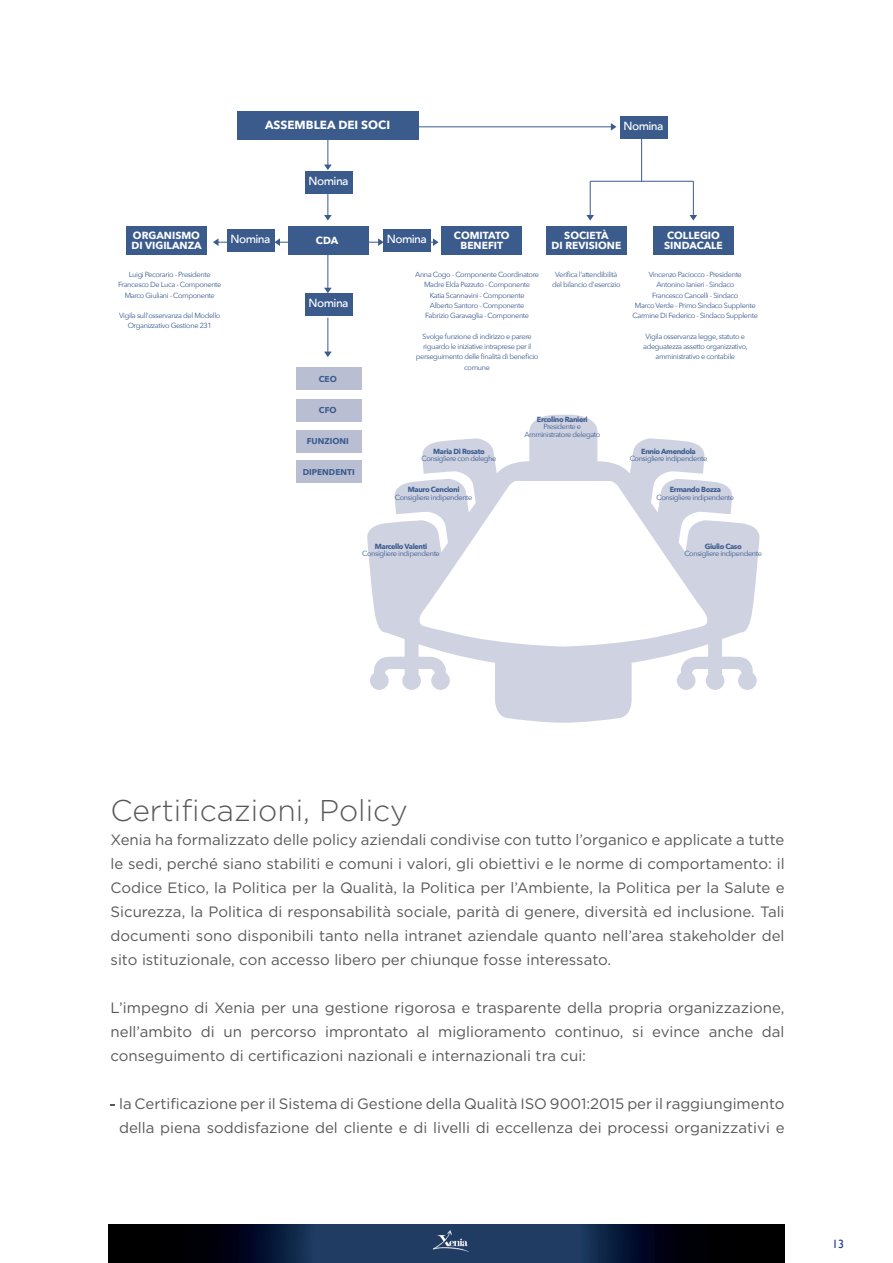
<style>
.page{position:relative;width:893px;height:1263px;background:#fff}
.page>*{position:absolute;margin:0;border:0;box-sizing:border-box;transform-origin:0 0}
.t1{font:300 30px "Gotham";color:#57585a}
.t2{font:15px/24px "Gotham";color:#57585a;text-align:justify}
.t3{font:12px "Gill Sans";color:#253f8e}
.t4{font:500 11.7px "Avenir Next";letter-spacing:-.05em;color:#fff}
.t5{font:700 11.7px "Avenir Next";color:#fff}
.t6{font:700 10.35px/10.4px "Avenir Next";color:#fff}
.t7{font:700 8.4px "Avenir Next";color:#3b5b8d}
.t8{font:7.35px/10.4px "Avenir Next";letter-spacing:-.05em;color:#3b5b8d;text-align:center}
.t9{font:700 7.35px "Avenir Next";letter-spacing:-.05em;color:#3b5b8d}
</style>
<div class="page">
<svg style="left:108px;top:1224px;width:676px;height:39px;background:#0d1c33"></svg>
<img style="left:430px;top:1229px;width:44px;height:28px">
<div style="left:237px;top:111px;width:182px;height:28px;background:#3b5b8d"></div>
<div style="left:127px;top:226px;width:80px;height:29px;background:#3b5b8d"></div>
<div style="left:288px;top:226px;width:80px;height:29px;background:#3b5b8d"></div>
<div style="left:442px;top:226px;width:80px;height:29px;background:#3b5b8d"></div>
<div style="left:653px;top:226px;width:80px;height:29px;background:#3b5b8d"></div>
<div style="left:546px;top:226px;width:80px;height:29px;background:#3b5b8d"></div>
<div style="left:620px;top:116px;width:47px;height:22px;background:#3b5b8d"></div>
<div style="left:384px;top:230px;width:47px;height:22px;background:#3b5b8d"></div>
<div style="left:227px;top:230px;width:47px;height:22px;background:#3b5b8d"></div>
<div style="left:305px;top:293px;width:47px;height:22px;background:#3b5b8d"></div>
<div style="left:305px;top:171px;width:47px;height:22px;background:#3b5b8d"></div>
<hr style="left:412px;top:127px;width:202px;height:1px;background:#3b5b8d">
<hr style="left:590px;top:181px;width:103px;height:1px;background:#3b5b8d">
<hr style="left:693px;top:181px;width:1px;height:37px;background:#3b5b8d">
<hr style="left:590px;top:181px;width:1px;height:37px;background:#3b5b8d">
<hr style="left:328px;top:181px;width:1px;height:37px;background:#3b5b8d">
<hr style="left:328px;top:131px;width:1px;height:37px;background:#3b5b8d">
<hr style="left:641px;top:130px;width:1px;height:52px;background:#3b5b8d">
<hr style="left:328px;top:254px;width:1px;height:37px;background:#3b5b8d">
<hr style="left:328px;top:318px;width:1px;height:37px;background:#3b5b8d">
<hr style="left:344px;top:242px;width:37px;height:1px;background:#3b5b8d">
<hr style="left:399px;top:242px;width:37px;height:1px;background:#3b5b8d">
<hr style="left:277px;top:242px;width:37px;height:1px;background:#3b5b8d">
<hr style="left:215px;top:242px;width:37px;height:1px;background:#3b5b8d">
<div style="left:296px;top:367px;width:65px;height:23px;background:#babed3"></div>
<div style="left:296px;top:398px;width:65px;height:23px;background:#babed3"></div>
<div style="left:296px;top:430px;width:65px;height:23px;background:#babed3"></div>
<div style="left:296px;top:460px;width:65px;height:23px;background:#babed3"></div>
<svg style="left:611px;top:123px;width:5px;height:8px"></svg>
<svg style="left:689px;top:215px;width:8px;height:6px"></svg>
<svg style="left:586px;top:215px;width:8px;height:6px"></svg>
<svg style="left:324px;top:215px;width:8px;height:6px"></svg>
<svg style="left:324px;top:165px;width:8px;height:5px"></svg>
<svg style="left:324px;top:288px;width:8px;height:5px"></svg>
<svg style="left:324px;top:352px;width:8px;height:5px"></svg>
<svg style="left:378px;top:238px;width:6px;height:8px"></svg>
<svg style="left:433px;top:238px;width:5px;height:8px"></svg>
<svg style="left:274px;top:238px;width:6px;height:8px"></svg>
<svg style="left:213px;top:238px;width:6px;height:8px"></svg>
<svg style="left:367px;top:415px;width:393px;height:308px"></svg>
<p class="t5" style="left:265px;top:115px;width:127px">ASSEMBLEA DEI SOCI</p>
<p class="t4" style="left:624px;top:116px;width:42px">Nomina</p>
<p class="t4" style="left:309px;top:171px;width:42px">Nomina</p>
<p class="t6" style="left:132px;top:230px;width:72px">ORGANISMO<br>DI VIGILANZA</p>
<p class="t6" style="left:316px;top:235px;width:24px">CDA</p>
<p class="t4" style="left:231px;top:229px;width:42px">Nomina</p>
<p class="t4" style="left:387px;top:229px;width:42px">Nomina</p>
<p class="t6" style="left:552px;top:230px;width:71px;text-align:center">SOCIETÀ<br>DI REVISIONE</p>
<p class="t6" style="left:454px;top:230px;width:57px;text-align:center">COMITATO<br>BENEFIT</p>
<p class="t6" style="left:664px;top:230px;width:60px">COLLEGIO<br>SINDACALE</p>
<p class="t8" style="left:118px;top:269px;width:105px">Luigi Pecorario - Presidente<br>Francesco De Luca - Componente<br>Marco Giuliani - Componente</p>
<p class="t8" style="left:119px;top:310px;width:103px">Vigila sull'osservanza del Modello<br>Organizzativo Gestione 231</p>
<p class="t4" style="left:309px;top:293px;width:42px">Nomina</p>
<p class="t7" style="left:319px;top:372px;width:20px">CEO</p>
<p class="t7" style="left:319px;top:403px;width:19px">CFO</p>
<p class="t7" style="left:307px;top:433px;width:44px">FUNZIONI</p>
<p class="t7" style="left:303px;top:464px;width:54px">DIPENDENTI</p>
<p class="t8" style="left:415px;top:269px;width:125px">Anna Cogo - Componente Coordinatore<br>Madre Elda Pezzuto - Componente<br>Katia Scannavini - Componente<br>Alberto Santoro - Componente<br>Fabrizio Garavaglia - Componente</p>
<p class="t8" style="left:416px;top:331px;width:124px">Svolge funzione di indirizzo e parere riguardo le iniziative intraprese per il perseguimento delle finalità di beneficio comune</p>
<p class="t8" style="left:552px;top:269px;width:70px">Verifica l'attendibilità del bilancio d'esercizio</p>
<p class="t8" style="left:633px;top:269px;width:127px">Vincenzo Paciocco - Presidente<br>Antonino Ianieri - Sindaco<br>Francesco Cancelli - Sindaco<br>Marco Verde - Primo Sindaco Supplente Carmine Di Federico - Sindaco Supplente</p>
<p class="t8" style="left:643px;top:331px;width:106px">Vigila osservanza legge, statuto e adeguatezza assetto organizzativo, amministrativo e contabile</p>
<p class="t9" style="left:433px;top:445px;width:53px">Maria Di Rosato</p>
<p class="t8" style="left:422px;top:453px;width:76px">Consigliere con deleghe</p>
<p class="t9" style="left:408px;top:483px;width:53px">Mauro Cencioni</p>
<p class="t8" style="left:395px;top:492px;width:79px">Consigliere indipendente</p>
<p class="t9" style="left:537px;top:413px;width:52px">Ercolino Ranieri</p>
<p class="t8" style="left:524px;top:423px;width:78px;line-height:7.4px">Presidente e<br>Amministratore delegato</p>
<p class="t9" style="left:641px;top:445px;width:56px">Ennio Amendola</p>
<p class="t8" style="left:630px;top:453px;width:79px">Consigliere indipendente</p>
<p class="t9" style="left:670px;top:483px;width:53px">Ermando Bozza</p>
<p class="t8" style="left:657px;top:492px;width:79px">Consigliere indipendente</p>
<p class="t9" style="left:375px;top:540px;width:54px">Marcello Valenti</p>
<p class="t8" style="left:362px;top:548px;width:79px">Consigliere indipendente</p>
<p class="t9" style="left:705px;top:540px;width:38px">Giulio Caso</p>
<p class="t8" style="left:684px;top:548px;width:79px">Consigliere indipendente</p>
<h1 class="t1" style="left:111px;top:794px;width:299px">Certificazioni, Policy</h1>
<p class="t2" style="left:111px;top:828px;width:676px">Xenia ha formalizzato delle policy aziendali condivise con tutto l’organico e applicate a tutte le sedi, perché siano stabiliti e comuni i valori, gli obiettivi e le norme di comportamento: il Codice Etico, la Politica per la Qualità, la Politica per l’Ambiente, la Politica per la Salute e Sicurezza, la Politica di responsabilità sociale, parità di genere, diversità ed inclusione. Tali documenti sono disponibili tanto nella intranet aziendale quanto nell’area stakeholder del sito istituzionale, con accesso libero per chiunque fosse interessato.</p>
<p class="t2" style="left:111px;top:996px;width:675px">L’impegno di Xenia per una gestione rigorosa e trasparente della propria organizzazione, nell’ambito di un percorso improntato al miglioramento continuo, si evince anche dal conseguimento di certificazioni nazionali e internazionali tra cui:</p>
<p class="t2" style="left:119px;top:1092px;width:667px">la Certificazione per il Sistema di Gestione della Qualità ISO 9001:2015 per il raggiungimento della piena soddisfazione del cliente e di livelli di eccellenza dei processi organizzativi e</p>
<p class="t3" style="left:832px;top:1236px;width:14px">13</p>
</div>
